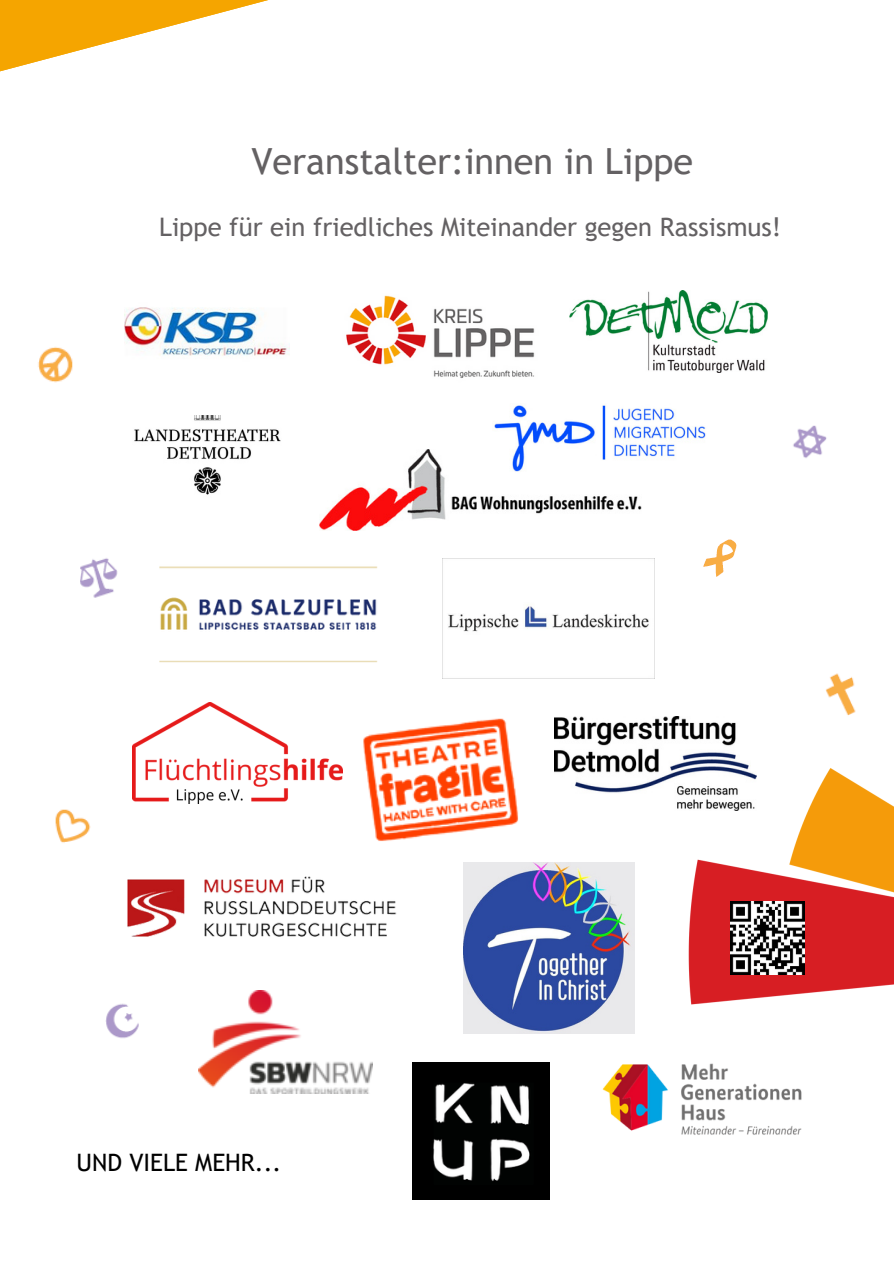
<style>
.page{position:relative;width:894px;height:1264px;background:#fff}
.page>*{position:absolute;margin:0;border:0;box-sizing:border-box;transform-origin:0 0}
.t1{font:36px "Trebuchet MS";color:#646163}
.t2{font:25.5px "Trebuchet MS";color:#646163}
.t3{font:24px "Trebuchet MS";color:#000}
</style>
<div class="page">
<svg style="left:0;top:0;width:268px;height:72px"></svg>
<img style="left:634px;top:768px;width:259px;height:265px">
<img style="left:80px;top:558px;width:38px;height:40px">
<img style="left:703px;top:539px;width:34px;height:38px">
<img style="left:793px;top:425px;width:34px;height:33px">
<img style="left:55px;top:809px;width:36px;height:34px">
<img style="left:825px;top:673px;width:31px;height:43px">
<img style="left:105px;top:1003px;width:34px;height:35px">
<img style="left:38px;top:347px;width:35px;height:36px">
<img style="left:730px;top:901px;width:73px;height:73px">
<img style="left:320px;top:449px;width:321px;height:81px">
<img style="left:569px;top:290px;width:198px;height:83px">
<img style="left:134px;top:415px;width:147px;height:80px">
<img style="left:159px;top:566px;width:218px;height:97px">
<img style="left:492px;top:405px;width:214px;height:69px">
<img style="left:133px;top:702px;width:209px;height:102px">
<img style="left:442px;top:558px;width:212px;height:121px">
<img style="left:554px;top:717px;width:202px;height:93px">
<img style="left:127px;top:876px;width:270px;height:61px">
<img style="left:124px;top:307px;width:165px;height:49px">
<img style="left:463px;top:862px;width:171px;height:171px">
<img style="left:363px;top:718px;width:156px;height:123px">
<img style="left:413px;top:1062px;width:136px;height:136px">
<img style="left:198px;top:990px;width:175px;height:103px">
<img style="left:346px;top:295px;width:189px;height:83px">
<img style="left:602px;top:1063px;width:200px;height:72px">
<h1 class="t1" style="left:251px;top:140px;width:443px">Veranstalter:innen in Lippe</h1>
<p class="t2" style="left:159px;top:212px;width:623px">Lippe für ein friedliches Miteinander gegen Rassismus!</p>
<p class="t3" style="left:76px;top:1148px;width:206px">UND VIELE MEHR...</p>
</div>
